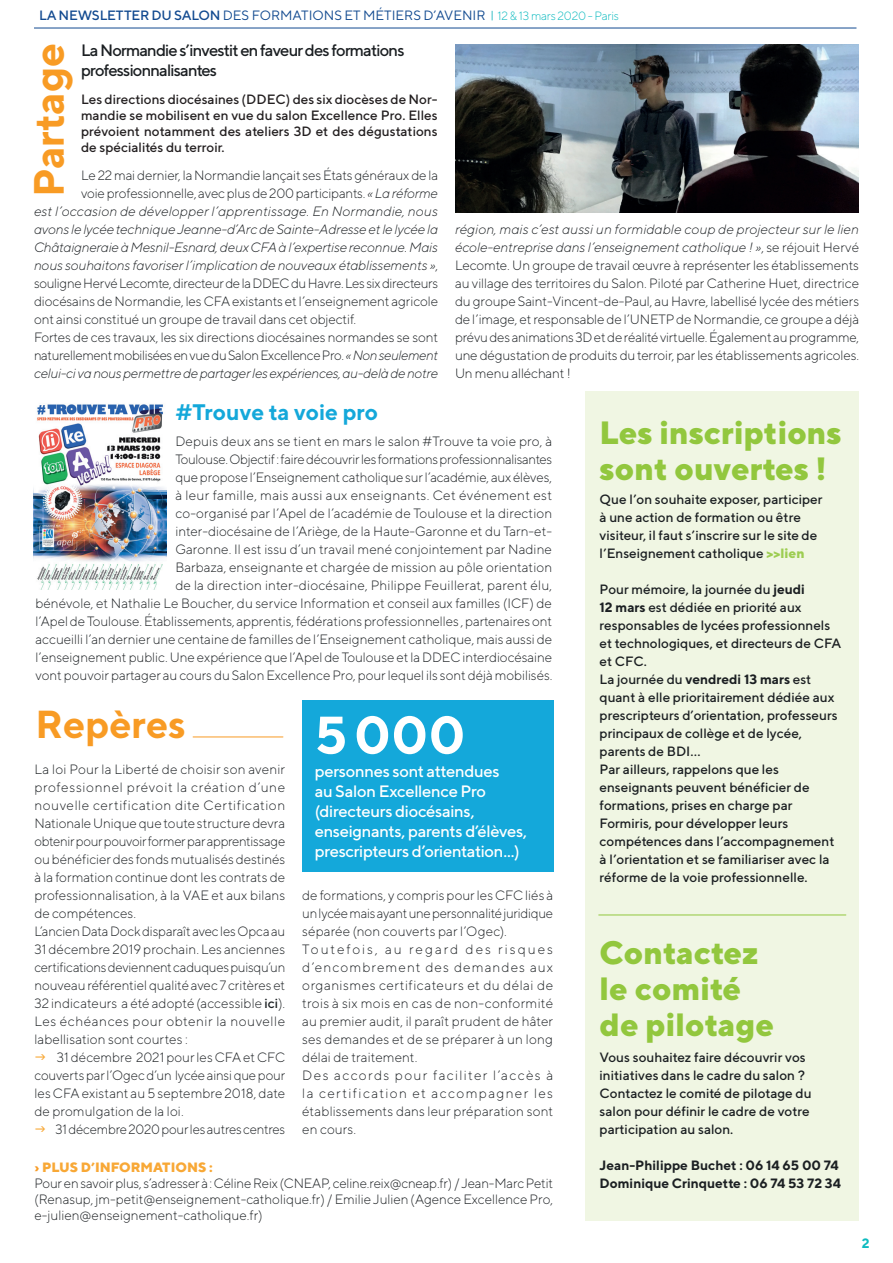
<style>
.page{position:relative;width:893px;height:1263px;background:#fff}
.page>*{position:absolute;margin:0;border:0;box-sizing:border-box;transform-origin:0 0}
.t1{font:700 52.5px "TT Norms";color:#fff}
.t2{font:700 42.3px "TT Norms";color:#f89b24}
.t3{font:700 39px "TT Norms";color:#f89b24}
.t4{font:800 32.25px/36px "TT Norms";color:#92c73e}
.t5{font:700 22.5px "TT Norms";color:#14a8da}
.t6{font:500 16.5px/19.8px "TT Norms";letter-spacing:-.02em;color:#fff}
.t7{font:500 16.5px/19.8px "TT Norms";letter-spacing:-.05em;color:#1b1f22}
.t8{font:300 13.5px/18px "TT Norms";letter-spacing:-.005em;color:#1b1f22;text-align:justify}
.t9{font:500 13.5px/18px "TT Norms";color:#1b1f22}
.t10{font:300 13.5px/18px "TT Norms";letter-spacing:.015em;color:#1b1f22}
.t11{font:italic 300 13.5px "TT Norms";letter-spacing:-.01em;color:#1b1f22}
.t12{font:500 13.5px/16.2px "TT Norms";color:#231f20;text-align:justify}
.t13{font:13.5px "TT Norms";color:#124a90}
.t14{font:300 13.5px "TT Norms";letter-spacing:-.025em;color:#1b1f22}
.t15{font:300 13.5px "TT Norms";letter-spacing:-.03em;color:#1b1f22}
.t16{font:700 13.5px/18px "TT Norms";color:#1b1f22}
.t17{font:italic 300 13.5px "TT Norms";letter-spacing:.01em;color:#1b1f22}
.t18{font:700 13.5px "TT Norms";color:#0fbbc0}
.s1{font-weight:500}
.s2{font-weight:300;font-size:12px;color:#0fbbc0}
.s3{font-style:italic}
.s4{font-style:normal}
.s5{font-weight:800;color:#f89b24}
.s6{font-weight:800;color:#f8a836}
.s7{font-weight:800;color:#9dcd52}
.s8{font-weight:700}
</style>
<div class="page">
<hr style="left:34px;top:28px;width:822px;height:1px;background:#124a90">
<div style="left:586px;top:391px;width:273px;height:829px;background:#f0f6e3"></div>
<hr style="left:193px;top:736px;width:90px;height:1px;background:#f89b24">
<img style="left:455px;top:45px;width:404px;height:168px">
<hr style="left:599px;top:914px;width:247px;height:1px;background:#92c73e">
<img style="left:33px;top:404px;width:134px;height:186px">
<div style="left:302px;top:700px;width:252px;height:172px;background:#14a8da"></div>
<p class="t13" style="left:39px;top:7px;width:581px"><span class="s1">LA NEWSLETTER DU SALON</span> DES FORMATIONS ET MÉTIERS D’AVENIR <span class="s2">12 &amp; 13 mars 2020 - Paris</span></p>
<h2 class="t2" style="left:23px;top:197px;width:156px;rotate:-90deg">Partage</h2>
<p class="t7" style="left:81px;top:40px;width:325px">La Normandie s’investit en faveur des formations professionnalisantes</p>
<p class="t12" style="left:81px;top:90px;width:358px">Les directions diocésaines (DDEC) des six diocèses de Nor&shy;mandie se mobilisent en vue du salon Excellence Pro. Elles prévoient notamment des ateliers 3D et des dégustations de spécialités du terroir.</p>
<p class="t8" style="left:81px;top:166px;width:359px">Le 22 mai dernier, la Normandie lançait ses États généraux de la</p>
<p class="t8" style="left:81px;top:184px;width:358px">voie professionnelle, avec plus de 200 participants. <span class="s3">« La réforme</span></p>
<p class="t17" style="left:34px;top:203px;width:405px">est l’occasion de développer l’apprentissage. En Normandie, nous</p>
<p class="t11" style="left:34px;top:221px;width:406px">avons le lycée technique Jeanne-d’Arc de Sainte-Adresse et le lycée la</p>
<p class="t11" style="left:34px;top:239px;width:405px">Châtaigneraie à Mesnil-Esnard, deux CFA à l’expertise reconnue. Mais</p>
<p class="t11" style="left:34px;top:257px;width:406px">nous souhaitons favoriser l’implication de nouveaux établissements »<span class="s4">,</span></p>
<p class="t14" style="left:34px;top:275px;width:406px">souligne Hervé Lecomte, directeur de la DDEC du Havre. Les six directeurs</p>
<p class="t8" style="left:34px;top:292px;width:406px">diocésains de Normandie, les CFA existants et l’enseignement agricole</p>
<p class="t8" style="left:34px;top:310px;width:324px">ont ainsi constitué un groupe de travail dans cet objectif.</p>
<p class="t8" style="left:34px;top:328px;width:406px">Fortes de ces travaux, les six directions diocésaines normandes se sont</p>
<p class="t15" style="left:34px;top:347px;width:405px">naturellement mobilisées en vue du Salon Excellence Pro. <span class="s3">« Non seulement</span></p>
<p class="t11" style="left:34px;top:365px;width:406px">celui-ci va nous permettre de partager les expériences, au-delà de notre</p>
<p class="t8" style="left:455px;top:220px;width:406px"><span class="s3">région, mais c’est aussi un formidable coup de projecteur sur le lien école-entreprise dans l’enseignement catholique ! »</span>, se réjouit Hervé Lecomte. Un groupe de travail œuvre à représenter les établissements au village des territoires du Salon. Piloté par Catherine Huet, directrice du groupe Saint-Vincent-de-Paul, au Havre, labellisé lycée des métiers de l’image, et responsable de l’UNETP de Normandie, ce groupe a déjà prévu des animations 3D et de réalité virtuelle. Également au programme, une dégustation de produits du terroir, par les établissements agricoles.<br>Un menu alléchant !</p>
<h3 class="t5" style="left:175px;top:398px;width:204px">#Trouve ta voie pro</h3>
<p class="t8" style="left:35px;top:432px;width:518px;text-align:right">Depuis deux ans se tient en mars le salon #Trouve ta voie pro, à<br>Toulouse. Objectif : faire découvrir les formations professionnalisantes<br>que propose l’Enseignement catholique sur l’académie, aux élèves,<br>à leur famille, mais aussi aux enseignants. Cet événement est<br>co-organisé par l’Apel de l’académie de Toulouse et la direction<br>inter-diocésaine de l’Ariège, de la Haute-Garonne et du Tarn-et-<br>Garonne. Il est issu d’un travail mené conjointement par Nadine<br>Barbaza, enseignante et chargée de mission au pôle orientation<br>de la direction inter-diocésaine, Philippe Feuillerat, parent élu,<br>bénévole, et Nathalie Le Boucher, du service Information et conseil aux familles (ICF) de l’Apel de Toulouse. Établissements, apprentis, fédérations professionnelles , partenaires ont accueilli l’an dernier une centaine de familles de l’Enseignement catholique, mais aussi de l’enseignement public. Une expérience que l’Apel de Toulouse et la DDEC interdiocésaine vont pouvoir partager au cours du Salon Excellence Pro, pour lequel ils sont déjà mobilisés.</p>
<h3 class="t3" style="left:35px;top:700px;width:152px">Repères</h3>
<p class="t8" style="left:34px;top:760px;width:252px;text-align:left">La loi Pour la Liberté de choisir son avenir professionnel prévoit la création d’une nouvelle certification dite Certification Nationale Unique que toute structure devra obtenir pour pouvoir former par apprentissage ou bénéficier des fonds mutualisés destinés à la formation continue dont les contrats de professionnalisation, à la VAE et aux bilans de compétences.<br>L’ancien Data Dock disparaît avec les Opca au 31 décembre 2019 prochain. Les anciennes certifications deviennent caduques puisqu’un nouveau référentiel qualité avec 7 critères et 32 indicateurs a été adopté (accessible <span class="s1">ici</span>).<br>Les échéances pour obtenir la nouvelle labellisation sont courtes :</p>
<p class="t8" style="left:34px;top:1048px;width:252px;text-indent:23px">31 décembre 2021 pour les CFA et CFC couverts par l’Ogec d’un lycée ainsi que pour les CFA existant au 5 septembre 2018, date de promulgation de la loi.</p>
<p class="t8" style="left:55px;top:1120px;width:231px">31 décembre 2020 pour les autres centres</p>
<h1 class="t1" style="left:315px;top:702px;width:152px">5000</h1>
<p class="t6" style="left:315px;top:761px;width:214px">personnes sont attendues<br>au Salon Excellence Pro (directeurs diocésains, enseignants, parents d’élèves, prescripteurs d’orientation...)</p>
<p class="t10" style="left:302px;top:886px;width:252px">de formations, y compris pour les CFC liés à un lycée mais ayant une personnalité juridique séparée (non couverts par l’Ogec).<br>Toutefois, au regard des risques d’encombrement des demandes aux organismes certificateurs et du délai de trois à six mois en cas de non-conformité au premier audit, il paraît prudent de hâter ses demandes et de se préparer à un long délai de traitement.<br>Des accords pour faciliter l’accès à la certification et accompagner les établissements dans leur préparation sont en cours.</p>
<p class="t8" style="left:34px;top:1159px;width:520px;line-height:16.2px;text-align:left"><span class="s5">›</span> <span class="s6">PLUS D’INFORMATIONS :<br></span>Pour en savoir plus, s’adresser à: Céline Reix (CNEAP, celine.reix@cneap.fr) / Jean-Marc Petit (Renasup, jm-petit@enseignement-catholique.fr) / Emilie Julien (Agence Excellence Pro, e-julien@enseignement-catholique.fr)</p>
<h3 class="t4" style="left:600px;top:414px;width:244px">Les inscriptions sont ouvertes !</h3>
<p class="t9" style="left:600px;top:490px;width:224px">Que l’on souhaite exposer, participer à une action de formation ou être visiteur, il faut s’inscrire sur le site de l’Enseignement catholique <span class="s7">&gt;&gt;lien</span></p>
<p class="t9" style="left:600px;top:580px;width:243px">Pour mémoire, la journée du <span class="s8">jeudi<br>12 mars</span> est dédiée en priorité aux responsables de lycées professionnels et technologiques, et directeurs de CFA et CFC.<br>La journée du <span class="s8">vendredi 13 mars</span> est quant à elle prioritairement dédiée aux prescripteurs d’orientation, professeurs principaux de collège et de lycée, parents de BDI…<br>Par ailleurs, rappelons que les enseignants peuvent bénéficier de formations, prises en charge par Formiris, pour développer leurs compétences dans l’accompagnement à l’orientation et se familiariser avec la réforme de la voie professionnelle.</p>
<h3 class="t4" style="left:600px;top:934px;width:176px">Contactez le comité de pilotage</h3>
<p class="t9" style="left:600px;top:1048px;width:214px">Vous souhaitez faire découvrir vos initiatives dans le cadre du salon ?<br>Contactez le comité de pilotage du salon pour définir le cadre de votre participation au salon.</p>
<p class="t16" style="left:600px;top:1156px;width:243px">Jean-Philippe Buchet : 06 14 65 00 74<br>Dominique Crinquette : 06 74 53 72 34</p>
<p class="t18" style="left:862px;top:1235px;width:9px">2</p>
</div>
